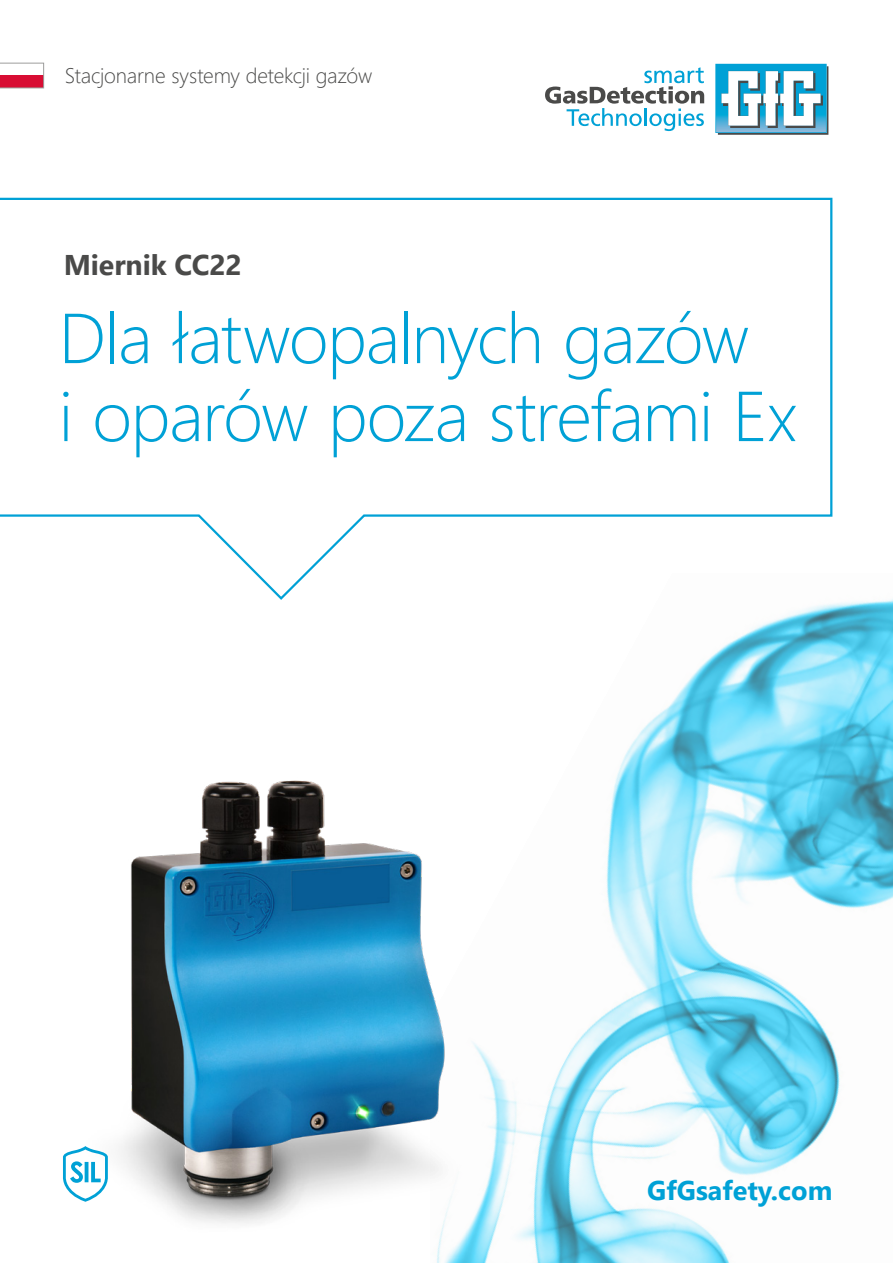
<style>
.page{position:relative;width:893px;height:1263px;background:#fff}
.page>*{position:absolute;margin:0;border:0;box-sizing:border-box;transform-origin:0 0}
.t1{font:300 70.5px/78px "Segoe UI";letter-spacing:-.02em;color:#00a1d6}
.t2{font:700 28.5px "Segoe UI";letter-spacing:-.005em;color:#4a4a49}
.t3{font:700 27px "Segoe UI";color:#00a1d6}
.t4{font:300 21px "Segoe UI";letter-spacing:-.01em;color:#4a4a49}
</style>
<div class="page">
<img style="left:437px;top:599px;width:456px;height:664px">
<svg style="left:715px;top:64px;width:113px;height:71px"></svg>
<svg style="left:545px;top:67px;width:159px;height:64px"></svg>
<img style="left:118px;top:748px;width:348px;height:508px">
<svg style="left:63px;top:1146px;width:45px;height:56px"></svg>
<svg style="left:0;top:63px;width:44px;height:25px"></svg>
<svg style="left:0;top:197px;width:834px;height:404px"></svg>
<p class="t4" style="left:65px;top:56px;width:309px">Stacjonarne systemy detekcji gazów</p>
<p class="t2" style="left:64px;top:237px;width:179px">Miernik CC22</p>
<p class="t1" style="left:59px;top:292px;width:740px">Dla łatwopalnych gazów<br>i oparów poza strefami Ex</p>
<p class="t3" style="left:647px;top:1164px;width:187px">GfGsafety.com</p>
</div>
